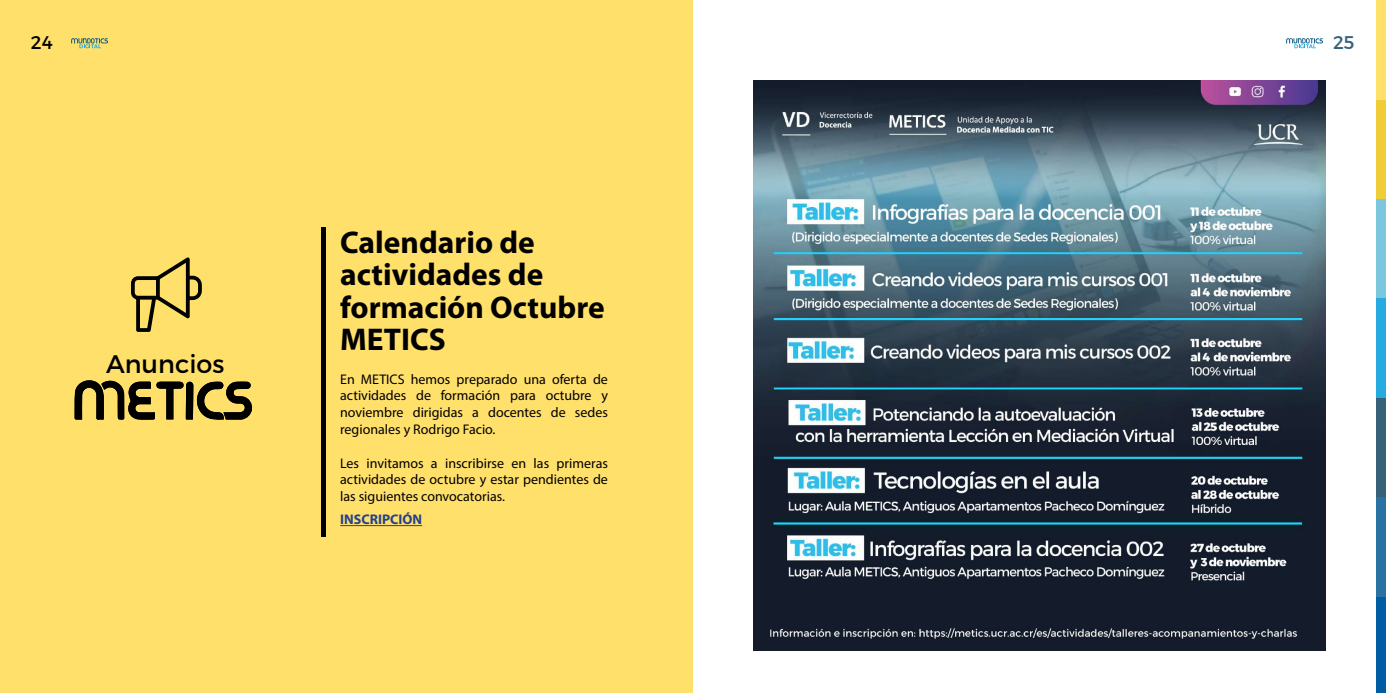
<style>
.page{position:relative;width:1386px;height:693px;background:#fff}
.page>*{position:absolute;margin:0;border:0;box-sizing:border-box;transform-origin:0 0}
.t1{font:700 31.5px/32.4px "Myriad Pro";color:#000}
.t2{font:25.38px "Trueno Rg";color:#000}
.t3{font:18.38px "Trueno Rg";color:#000}
.t4{font:18.38px "Trueno Rg";color:#366178}
.t5{font:14px/16.8px "Myriad Pro";color:#000;text-align:justify}
.t6{font:700 14px "Myriad Pro";color:#25408f}
</style>
<div class="page">
<div style="left:0;top:0;width:693px;height:693px;background:#ffe06b"></div>
<hr style="left:340px;top:525px;width:82px;height:1px;background:#25408f">
<svg style="left:74px;top:380px;width:179px;height:40px"></svg>
<svg style="left:131px;top:257px;width:71px;height:75px"></svg>
<svg style="left:71px;top:38px;width:37px;height:10px"></svg>
<hr style="left:321px;top:227px;width:4px;height:309px;background:#000">
<img style="left:754px;top:81px;width:571px;height:570px">
<div style="left:1377px;top:596px;width:9px;height:97px;background:#005ca3"></div>
<div style="left:1377px;top:497px;width:9px;height:99px;background:#2973a3"></div>
<div style="left:1377px;top:398px;width:9px;height:99px;background:#366178"></div>
<div style="left:1377px;top:298px;width:9px;height:99px;background:#26abe0"></div>
<div style="left:1377px;top:199px;width:9px;height:99px;background:#7dc7de"></div>
<div style="left:1377px;top:99px;width:9px;height:100px;background:#f0cc38"></div>
<div style="left:1377px;top:0;width:9px;height:99px;background:#ffe06b"></div>
<svg style="left:1286px;top:38px;width:37px;height:10px"></svg>
<h3 class="t3" style="left:31px;top:31px;width:23px">24</h3>
<h3 class="t4" style="left:1333px;top:31px;width:23px">25</h3>
<h2 class="t2" style="left:106px;top:349px;width:120px">Anuncios</h2>
<h1 class="t1" style="left:340px;top:225px;width:266px">Calendario de actividades de formación Octubre<br>METICS</h1>
<p class="t5" style="left:340px;top:370px;width:269px">En METICS hemos preparado una oferta de actividades de formación para octubre y noviembre dirigidas a docentes de sedes regionales y Rodrigo Facio.</p>
<p class="t5" style="left:340px;top:454px;width:269px">Les invitamos a inscribirse en las primeras actividades de octubre y estar pendientes de las siguientes convocatorias.</p>
<p class="t6" style="left:340px;top:510px;width:83px">INSCRIPCIÓN</p>
</div>
